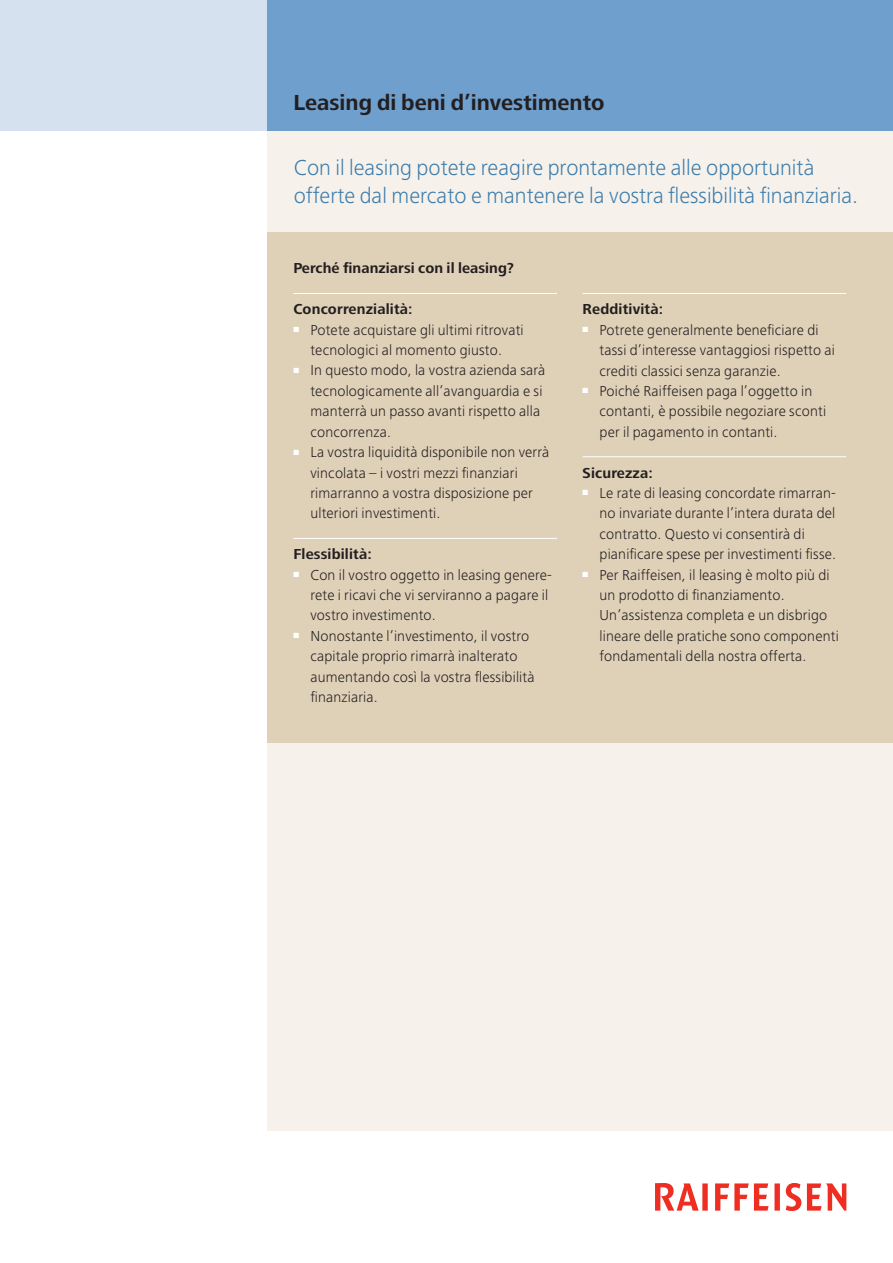
<style>
.page{position:relative;width:893px;height:1263px;background:#fff}
.page>*{position:absolute;margin:0;border:0;box-sizing:border-box;transform-origin:0 0}
.t1{font:300 22.5px/28.5px "Frutiger Next LT";color:#3e7dac}
.t2{font:700 22.5px "Frutiger Next LT";color:#231f20}
.t3{font:300 15px/20.4px "Frutiger Next LT";letter-spacing:.01em;color:#231f20}
.t4{font:700 15px "Frutiger Next LT";letter-spacing:.01em;color:#231f20}
</style>
<div class="page">
<div style="left:268px;top:0;width:625px;height:1131px;background:#f6f2eb"></div>
<div style="left:0;top:0;width:268px;height:131px;background:#d6e1f0"></div>
<div style="left:268px;top:0;width:625px;height:131px;background:#6f9fcd"></div>
<svg style="left:655px;top:1183px;width:191px;height:28px"></svg>
<div style="left:268px;top:233px;width:625px;height:510px;background:#dfd0b8"></div>
<hr style="left:293px;top:293px;width:264px;height:1px;background:#fff">
<hr style="left:293px;top:538px;width:264px;height:1px;background:#fff">
<hr style="left:583px;top:293px;width:263px;height:1px;background:#fff">
<hr style="left:583px;top:456px;width:263px;height:1px;background:#fff">
<h1 class="t2" style="left:293px;top:90px;width:313px">Leasing di beni d’investimento</h1>
<h1 class="t1" style="left:294px;top:153px;width:566px">Con il leasing potete reagire prontamente alle opportunità offerte dal mercato e mantenere la vostra flessibilità finanziaria.</h1>
<p class="t4" style="left:293px;top:260px;width:222px">Perché finanziarsi con il leasing?</p>
<p class="t4" style="left:293px;top:301px;width:121px">Concorrenzialità:</p>
<p class="t3" style="left:293px;top:320px;width:232px;text-align:center"><sup>■</sup> Potete acquistare gli ultimi ritrovati tecnologici al momento giusto.</p>
<p class="t3" style="left:310px;top:360px;width:237px;text-indent:-17px"><sup>■</sup> In questo modo, la vostra azienda sarà tecnologicamente all’avanguardia e si manterrà un passo avanti rispetto alla concorrenza.</p>
<p class="t3" style="left:310px;top:442px;width:240px;text-indent:-17px"><sup>■</sup> La vostra liquidità disponibile non verrà vincolata – i vostri mezzi finanziari rimarranno a vostra disposizione per ulteriori investimenti.</p>
<p class="t4" style="left:293px;top:546px;width:80px">Flessibilità:</p>
<p class="t3" style="left:310px;top:564px;width:243px;text-indent:-17px"><sup>■</sup> Con il vostro oggetto in leasing genere&shy;rete i ricavi che vi serviranno a pagare il vostro investimento.</p>
<p class="t3" style="left:310px;top:626px;width:226px;text-indent:-17px"><sup>■</sup> Nonostante l’investimento, il vostro capitale proprio rimarrà inalterato aumentando così la vostra flessibilità finanziaria.</p>
<p class="t4" style="left:583px;top:301px;width:82px">Redditività:</p>
<p class="t3" style="left:600px;top:320px;width:237px;text-indent:-17px"><sup>■</sup> Potrete generalmente beneficiare di tassi d’interesse vantaggiosi rispetto ai crediti classici senza garanzie.</p>
<p class="t3" style="left:600px;top:381px;width:228px;text-indent:-17px"><sup>■</sup> Poiché Raiffeisen paga l’oggetto in contanti, è possibile negoziare sconti per il pagamento in contanti.</p>
<p class="t4" style="left:583px;top:464px;width:72px">Sicurezza:</p>
<p class="t3" style="left:600px;top:483px;width:238px;text-indent:-17px"><sup>■</sup> Le rate di leasing concordate rimarran&shy;no invariate durante l’intera durata del contratto. Questo vi consentirà di pianificare spese per investimenti fisse.</p>
<p class="t3" style="left:600px;top:564px;width:241px;text-indent:-17px"><sup>■</sup> Per Raiffeisen, il leasing è molto più di un prodotto di finanziamento.<br>Un’assistenza completa e un disbrigo lineare delle pratiche sono componenti fondamentali della nostra offerta.</p>
</div>
